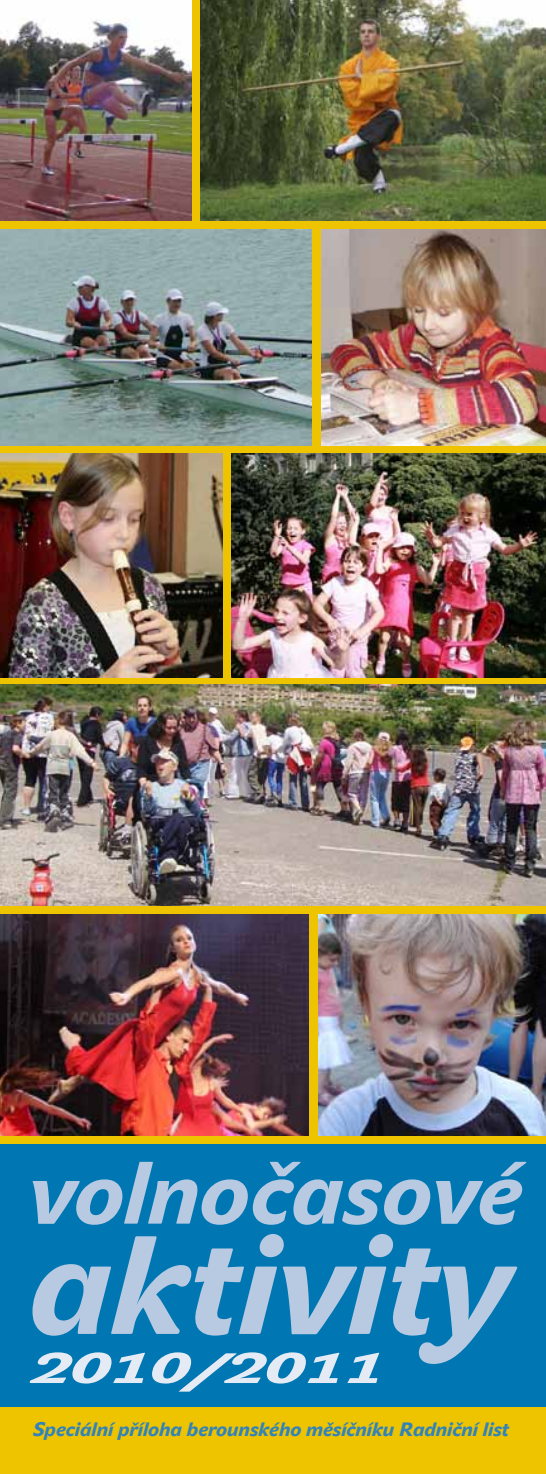
<style>
.page{position:relative;width:546px;height:1474px;background:#fff}
.page>*{position:absolute;margin:0;border:0;box-sizing:border-box;transform-origin:0 0}
.t1{font:138.25px "Abc Green Logo";color:#b7cae2}
.t2{font:87.5px "Abc Green Logo";color:#b7cae2}
.t3{font:42px "Abc Green Logo";color:#e5ebf4;scale:1.6 1}
.t4{font:19.25px "Abc Green Logo";color:#3183b9}
</style>
<div class="page">
<div style="left:0;top:0;width:546px;height:1473px;background:#eec300"></div>
<img style="left:0;top:453px;width:222px;height:224px">
<img style="left:0;top:229px;width:311px;height:216px">
<div style="left:0;top:1143px;width:546px;height:262px;background:#0077b2"></div>
<img style="left:0;top:0;width:191px;height:220px">
<img style="left:0;top:914px;width:308px;height:221px">
<img style="left:200px;top:0;width:346px;height:220px">
<img style="left:231px;top:453px;width:315px;height:224px">
<img style="left:321px;top:229px;width:225px;height:216px">
<img style="left:318px;top:914px;width:228px;height:221px">
<img style="left:0;top:684px;width:546px;height:221px">
<h2 class="t2" style="left:29px;top:1143px;width:494px">volnočasové</h2>
<h1 class="t1" style="left:29px;top:1207px;width:481px">aktivity</h1>
<h3 class="t3" style="left:30px;top:1344px;width:222px">2010/2011</h3>
<p class="t4" style="left:33px;top:1418px;width:477px">Speciální příloha berounského měsíčníku Radniční list</p>
</div>
